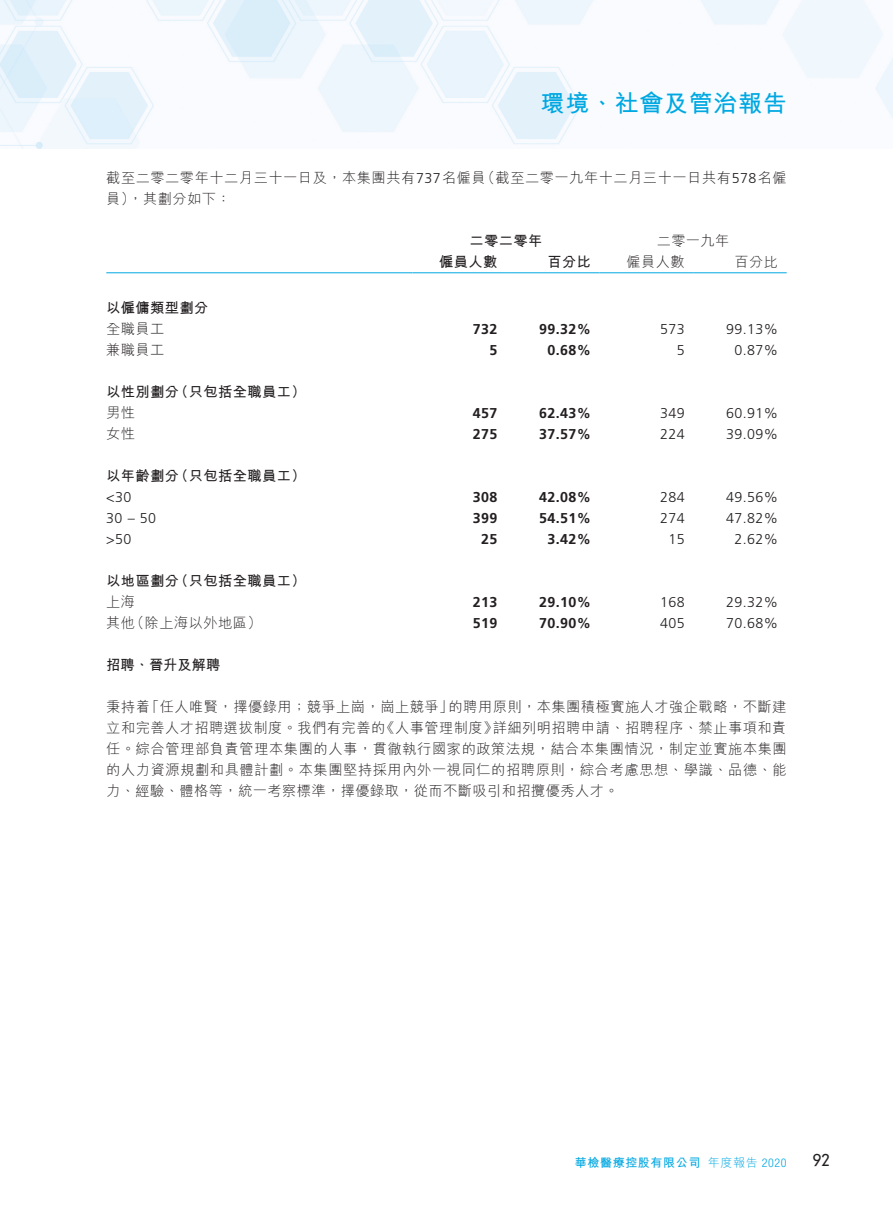
<style>
.page{position:relative;width:893px;height:1212px;background:#fff}
.page>*{position:absolute;margin:0;border:0;box-sizing:border-box;transform-origin:0 0}
.t1{font:700 24px "M Hei HK";letter-spacing:.03em;color:#00a8e2}
.t2{font:300 16.5px "DIN Neuzeit Grotesk Std";color:#231f20}
.t3{font:300 14.25px/21px "M Hei HK";letter-spacing:.03em;color:#231f20}
.t4{font:300 14.25px "Frutiger LT Std";letter-spacing:.03em;color:#231f20}
.t5{font:700 14.25px "Frutiger LT Std";letter-spacing:.03em;color:#231f20}
.t6{font:700 14.25px "M Hei HK";letter-spacing:.03em;color:#231f20}
.t7{font:700 12px "M Hei HK";letter-spacing:.05em;color:#00a8e2}
.t8{font:300 12px "M Hei HK";color:#00a8e2}
.s1{font-family:"Frutiger LT Std"}
.s2{font-family:"Helvetica Neue LT Std";font-stretch:condensed}
</style>
<div class="page">
<img style="left:0;top:0;width:893px;height:149px">
<hr style="left:106px;top:272px;width:306px;height:1px;background:#00a8e2">
<hr style="left:412px;top:272px;width:94px;height:1px;background:#00a8e2">
<hr style="left:506px;top:272px;width:94px;height:1px;background:#00a8e2">
<hr style="left:600px;top:272px;width:93px;height:1px;background:#00a8e2">
<hr style="left:693px;top:272px;width:94px;height:1px;background:#00a8e2">
<h1 class="t1" style="left:541px;top:85px;width:248px">環境、社會及管治報告</h1>
<p class="t3" style="left:481px;top:167px;width:307px">（截至二零一九年十二月三十一日共有<span class="s1">578</span>名僱</p>
<p class="t3" style="left:106px;top:167px;width:381px">截至二零二零年十二月三十一日及，本集團共有<span class="s1">737</span>名僱員員，）其劃分如下：</p>
<p class="t6" style="left:106px;top:298px;width:104px">以僱傭類型劃分</p>
<p class="t3" style="left:106px;top:318px;width:60px">全職員工</p>
<p class="t3" style="left:106px;top:339px;width:60px">兼職員工</p>
<p class="t6" style="left:174px;top:382px;width:133px">（只包括全職員工(</p>
<p class="t6" style="left:106px;top:382px;width:74px">以性別劃分</p>
<p class="t3" style="left:106px;top:402px;width:30px">男性</p>
<p class="t3" style="left:106px;top:423px;width:30px">女性</p>
<p class="t6" style="left:106px;top:466px;width:74px">以年齡劃分</p>
<p class="t6" style="left:174px;top:466px;width:133px">（只包括全職員工(</p>
<p class="t4" style="left:106px;top:489px;width:27px">&gt;30</p>
<p class="t4" style="left:106px;top:510px;width:51px">30 – 50</p>
<p class="t4" style="left:106px;top:531px;width:27px">&lt;50</p>
<p class="t6" style="left:174px;top:571px;width:133px">（只包括全職員工(</p>
<p class="t6" style="left:106px;top:571px;width:74px">以地區劃分</p>
<p class="t3" style="left:106px;top:591px;width:30px">上海</p>
<p class="t3" style="left:130px;top:612px;width:133px">（除上海以外地區(</p>
<p class="t3" style="left:106px;top:612px;width:30px">其他</p>
<p class="t6" style="left:106px;top:654px;width:115px">招聘、晉升及解聘</p>
<p class="t6" style="left:470px;top:230px;width:74px">二零二零年</p>
<p class="t3" style="left:657px;top:230px;width:74px">二零一九年</p>
<p class="t6" style="left:439px;top:251px;width:60px">僱員人數</p>
<p class="t6" style="left:547px;top:251px;width:45px">百分比</p>
<p class="t3" style="left:626px;top:251px;width:60px">僱員人數</p>
<p class="t3" style="left:735px;top:251px;width:45px">百分比</p>
<p class="t5" style="left:473px;top:321px;width:26px">732</p>
<p class="t5" style="left:539px;top:321px;width:53px">99.32%</p>
<p class="t4" style="left:660px;top:321px;width:26px">573</p>
<p class="t4" style="left:726px;top:321px;width:53px">99.13%</p>
<p class="t5" style="left:490px;top:342px;width:9px">5</p>
<p class="t5" style="left:547px;top:342px;width:45px">0.68%</p>
<p class="t4" style="left:677px;top:342px;width:9px">5</p>
<p class="t4" style="left:735px;top:342px;width:45px">0.87%</p>
<p class="t5" style="left:473px;top:405px;width:26px">457</p>
<p class="t5" style="left:539px;top:405px;width:53px">62.43%</p>
<p class="t4" style="left:660px;top:405px;width:26px">349</p>
<p class="t4" style="left:726px;top:405px;width:53px">60.91%</p>
<p class="t5" style="left:473px;top:426px;width:26px">275</p>
<p class="t5" style="left:539px;top:426px;width:53px">37.57%</p>
<p class="t4" style="left:660px;top:426px;width:26px">224</p>
<p class="t4" style="left:726px;top:426px;width:53px">39.09%</p>
<p class="t5" style="left:473px;top:489px;width:26px">308</p>
<p class="t5" style="left:539px;top:489px;width:53px">42.08%</p>
<p class="t4" style="left:660px;top:489px;width:26px">284</p>
<p class="t4" style="left:726px;top:489px;width:53px">49.56%</p>
<p class="t5" style="left:473px;top:510px;width:26px">399</p>
<p class="t5" style="left:539px;top:510px;width:53px">54.51%</p>
<p class="t4" style="left:660px;top:510px;width:26px">274</p>
<p class="t4" style="left:726px;top:510px;width:53px">47.82%</p>
<p class="t5" style="left:481px;top:531px;width:18px">25</p>
<p class="t5" style="left:547px;top:531px;width:45px">3.42%</p>
<p class="t4" style="left:668px;top:531px;width:18px">15</p>
<p class="t4" style="left:735px;top:531px;width:45px">2.62%</p>
<p class="t5" style="left:473px;top:594px;width:26px">213</p>
<p class="t5" style="left:539px;top:594px;width:53px">29.10%</p>
<p class="t4" style="left:660px;top:594px;width:26px">168</p>
<p class="t4" style="left:726px;top:594px;width:53px">29.32%</p>
<p class="t5" style="left:473px;top:615px;width:26px">519</p>
<p class="t5" style="left:539px;top:615px;width:53px">70.90%</p>
<p class="t4" style="left:660px;top:615px;width:26px">405</p>
<p class="t4" style="left:726px;top:615px;width:53px">70.68%</p>
<p class="t3" style="left:106px;top:696px;width:45px">秉持着</p>
<p class="t3" style="left:145px;top:696px;width:310px">「任人唯賢，擇優錄用；競爭上崗，崗上競爭」</p>
<p class="t3" style="left:449px;top:696px;width:339px">的聘用原則，本集團積極實施人才強企戰略，不斷建</p>
<p class="t3" style="left:106px;top:717px;width:682px">立和完善人才招聘選拔制度。我們有完善的<br>任。綜合管理部負責管理本集團的人事，貫徹執行國家的政策法規，結合本集團情況，制定並實施本集團的人力資源規劃和具體計劃。本集團堅持採用內外一視同仁的招聘原則，綜合考慮思想、學識、品德、能力、經驗、體格等，統一考察標準，擇優錄取，從而不斷吸引和招攬優秀人才。</p>
<p class="t3" style="left:380px;top:717px;width:119px">《人事管理制度》</p>
<p class="t3" style="left:493px;top:717px;width:295px">詳細列明招聘申請、招聘程序、禁止事項和責</p>
<p class="t7" style="left:575px;top:1153px;width:127px">華檢醫療控股有限公司</p>
<p class="t8" style="left:708px;top:1156px;width:80px">年度報告 <span class="s2">2020</span></p>
<p class="t2" style="left:813px;top:1150px;width:19px">92</p>
</div>
